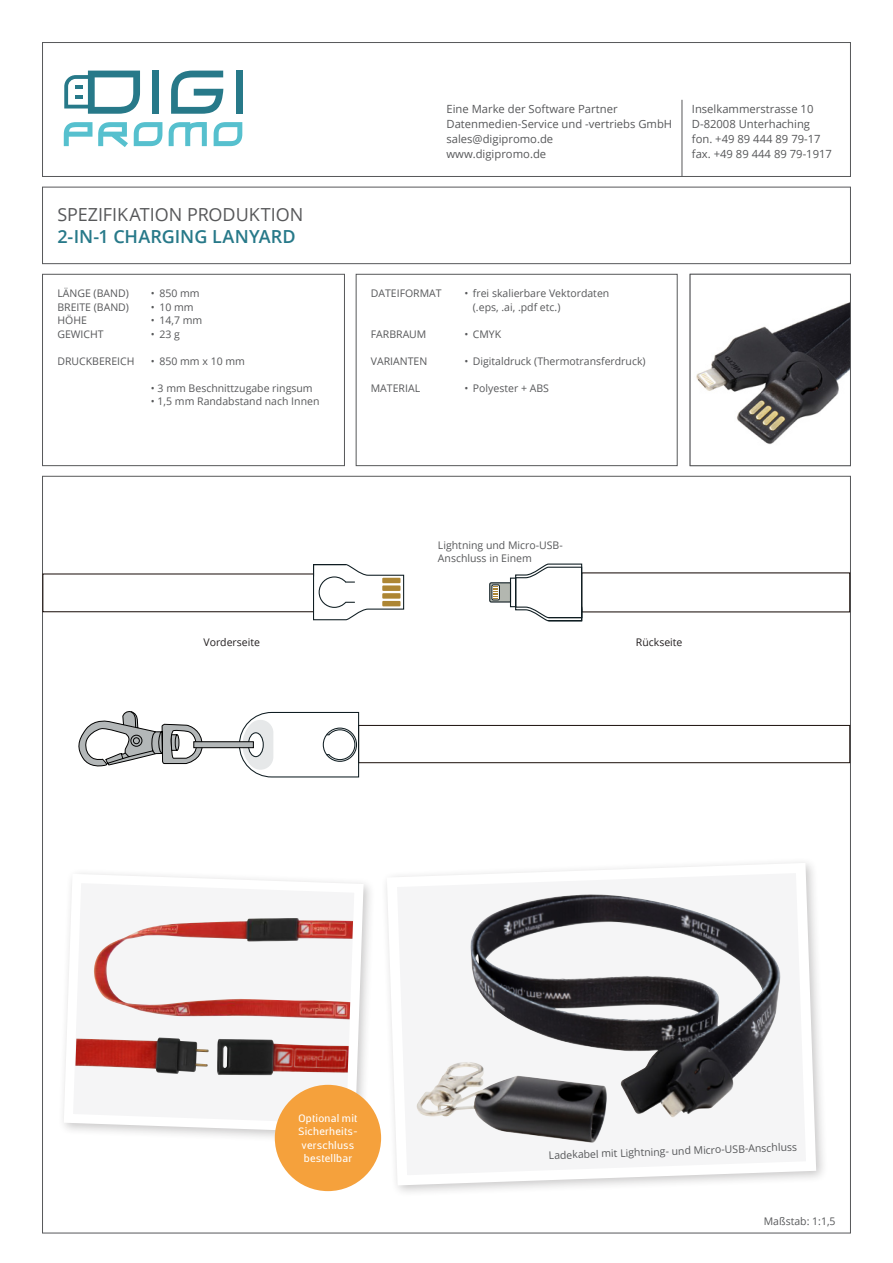
<style>
.page{position:relative;width:893px;height:1263px;background:#fff}
.page>*{position:absolute;margin:0;border:0;box-sizing:border-box;transform-origin:0 0}
.t1{font:18px "Open Sans";color:#57585a}
.t2{font:600 18px "Open Sans";letter-spacing:.005em;color:#277989}
.t3{font:11.25px/15px "Open Sans";color:#57585a}
.t4{font:10.5px/13.5px "Open Sans";color:#57585a}
.t5{font:10.5px/13.5px "Centuma";letter-spacing:.02em;color:#fff;text-align:center}
.t6{font:10.5px "Open Sans";color:#231f20}
</style>
<div class="page">
<div style="left:42px;top:187px;width:809px;height:77px;border:1px solid #57585a"></div>
<div style="left:42px;top:274px;width:303px;height:192px;border:1px solid #57585a"></div>
<div style="left:356px;top:274px;width:321px;height:192px;border:1px solid #57585a"></div>
<div style="left:42px;top:42px;width:809px;height:135px;border:1px solid #57585a"></div>
<hr style="left:682px;top:100px;width:1px;height:76px;background:#57585a">
<svg style="left:64px;top:122px;width:28px;height:24px"></svg>
<svg style="left:98px;top:122px;width:30px;height:25px"></svg>
<svg style="left:134px;top:122px;width:28px;height:24px"></svg>
<svg style="left:169px;top:122px;width:38px;height:24px"></svg>
<svg style="left:214px;top:122px;width:28px;height:24px"></svg>
<div style="left:152px;top:71px;width:7px;height:43px;background:#277989"></div>
<svg style="left:171px;top:71px;width:52px;height:43px"></svg>
<div style="left:236px;top:71px;width:7px;height:43px;background:#277989"></div>
<svg style="left:64px;top:71px;width:76px;height:43px"></svg>
<img style="left:696px;top:302px;width:153px;height:143px">
<div style="left:690px;top:274px;width:161px;height:192px;border:1px solid #57585a"></div>
<svg style="left:63px;top:873px;width:305px;height:264px"></svg>
<img style="left:90px;top:918px;width:263px;height:101px">
<img style="left:75px;top:1037px;width:274px;height:38px">
<svg style="left:386px;top:862px;width:435px;height:328px"></svg>
<div style="left:358px;top:725px;width:492px;height:38px;border:1px solid #211612"></div>
<svg style="left:238px;top:711px;width:122px;height:67px"></svg>
<svg style="left:78px;top:711px;width:125px;height:56px"></svg>
<div style="left:194px;top:741px;width:60px;height:7px;background:#b3b7b8;border:1px solid #000"></div>
<div style="left:42px;top:573px;width:272px;height:39px;border:1px solid #211612"></div>
<svg style="left:312px;top:564px;width:93px;height:57px"></svg>
<div style="left:275px;top:1085px;width:106px;height:106px;background:#f5a13c;border-radius:50%"></div>
<svg style="left:489px;top:563px;width:94px;height:59px"></svg>
<h1 class="t1" style="left:57px;top:202px;width:247px">SPEZIFIKATION PRODUKTION</h1>
<h1 class="t2" style="left:57px;top:224px;width:240px">2-IN-1 CHARGING LANYARD</h1>
<p class="t4" style="left:57px;top:286px;width:55px">LÄNGE (Band</p>
<p class="t4" style="left:126px;top:286px;width:5px">)</p>
<p class="t4" style="left:151px;top:286px;width:50px">• 850 mm</p>
<p class="t4" style="left:57px;top:300px;width:55px">BREITE (Band</p>
<p class="t4" style="left:126px;top:300px;width:5px">)</p>
<p class="t4" style="left:151px;top:300px;width:44px">• 10 mm</p>
<p class="t4" style="left:57px;top:313px;width:31px">HÖHE</p>
<p class="t4" style="left:151px;top:313px;width:53px">• 14,7 mm</p>
<p class="t4" style="left:57px;top:327px;width:48px">GEWICHT</p>
<p class="t4" style="left:151px;top:327px;width:31px">• 23 g</p>
<p class="t4" style="left:57px;top:354px;width:79px">DRUCKBEREICH</p>
<p class="t4" style="left:151px;top:354px;width:96px">• 850 mm x 10 mm</p>
<p class="t4" style="left:151px;top:381px;width:163px">• 3 mm Beschnittzugabe ringsum</p>
<p class="t4" style="left:151px;top:394px;width:170px">• 1,5 mm Randabstand nach Innen</p>
<p class="t3" style="left:446px;top:101px;width:227px">Eine Marke der Software Partner<br>Datenmedien-Service und -vertriebs GmbH sales@digipromo.de<br>www.digipromo.de</p>
<p class="t3" style="left:692px;top:101px;width:142px">Inselkammerstrasse 10<br>D-82008 Unterhaching fon. +49 89 444 89 79-17 fax. +49 89 444 89 79-1917</p>
<p class="t4" style="left:371px;top:286px;width:72px">DATEIFORMAT</p>
<p class="t4" style="left:473px;top:286px;width:138px;text-indent:-9px">• frei skalierbare Vektordaten (.eps, .ai, .pdf etc.)</p>
<p class="t4" style="left:371px;top:327px;width:57px">FARBRAUM</p>
<p class="t4" style="left:464px;top:327px;width:38px">• CMYK</p>
<p class="t4" style="left:371px;top:354px;width:58px">VARIANTEN</p>
<p class="t4" style="left:464px;top:354px;width:183px">• Digitaldruck (Thermotransferdruck)</p>
<p class="t4" style="left:371px;top:381px;width:51px">MATERIAL</p>
<p class="t4" style="left:464px;top:381px;width:86px">• Polyester + ABS</p>
<p class="t4" style="left:438px;top:538px;width:126px">Lightning und Micro-USB-<br>Anschluss in Einem</p>
<p class="t6" style="left:203px;top:635px;width:58px">Vorderseite</p>
<p class="t6" style="left:636px;top:635px;width:48px">Rückseite</p>
<p class="t5" style="left:298px;top:1110px;width:61px">Optional mit<br>Sicherheits&shy;verschluss bestellbar</p>
<p class="t4" style="left:548px;top:1148px;width:250px;rotate:-2deg">Ladekabel mit Lightning- und Micro-USB-Anschluss</p>
<p class="t4" style="left:764px;top:1214px;width:73px">Maßstab: 1:1,5</p>
</div>
